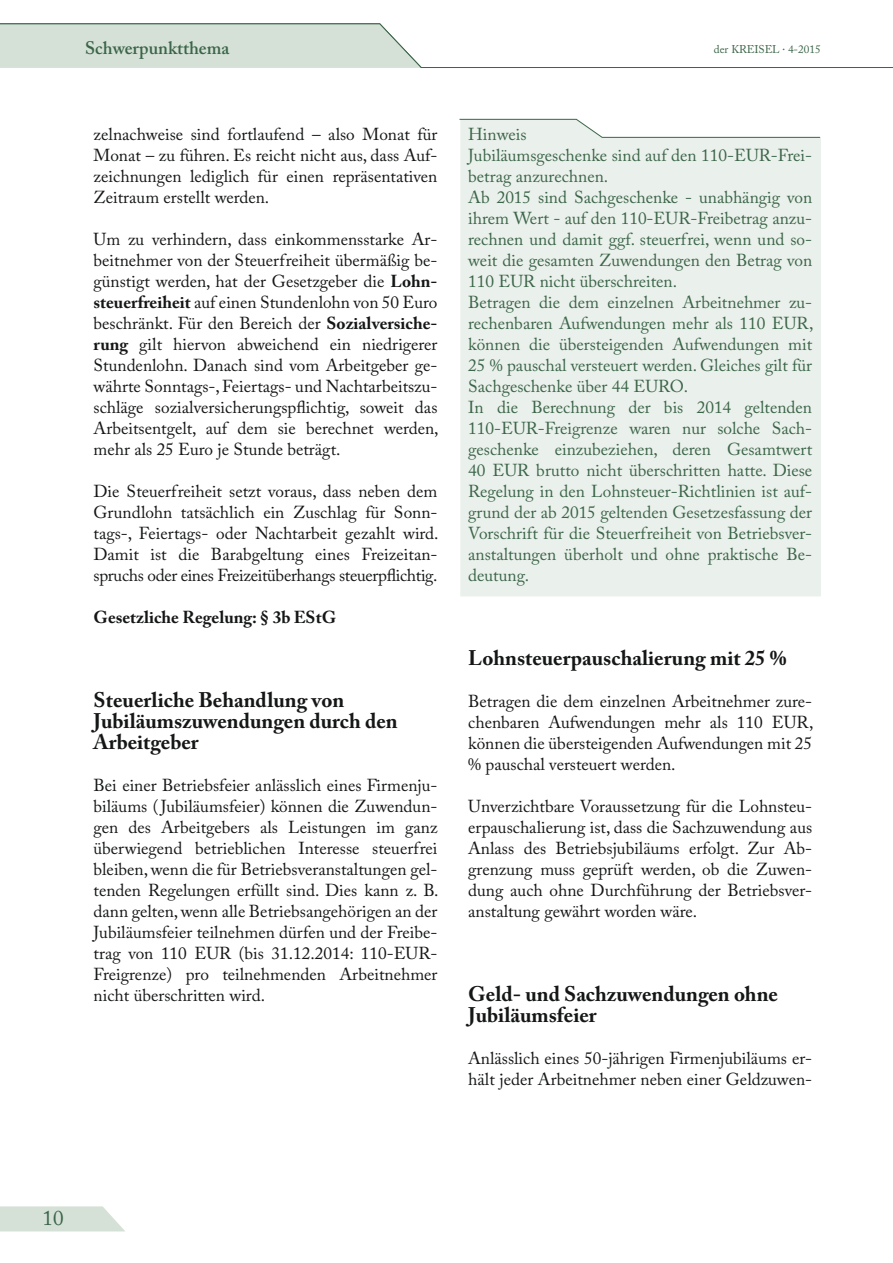
<style>
.page{position:relative;width:893px;height:1263px;background:#fff}
.page>*{position:absolute;margin:0;border:0;box-sizing:border-box;transform-origin:0 0}
.Sub-Headline_Schwerp{font:700 21px/21px "Adobe Caslon Pro";color:#151616}
.t1{font:21px "Adobe Caslon Pro";color:#3b6548}
.t2{font:600 18px "Adobe Caslon Pro";color:#3b6548}
.Grundtext_Schwerpunk{font:17.25px/21px "Adobe Caslon Pro";color:#151616;text-align:justify}
.Hinweis_Miteilungen{font:17.25px/21px "Adobe Caslon Pro";color:#3b6548;text-align:justify}
.Grundtext_Schwerpunk-2{font:700 17.25px "Adobe Caslon Pro";color:#151616}
.t3{font:11.25px "Adobe Caslon Pro";color:#3b6548}
.s1{font-weight:700}
</style>
<div class="page">
<hr style="left:421px;top:67px;width:472px;height:1px;background:#3b6548">
<svg style="left:0;top:1206px;width:125px;height:25px;background:#d9e4db"></svg>
<svg style="left:0;top:23px;width:422px;height:45px;background:#d2ded4"></svg>
<div style="left:460px;top:138px;width:361px;height:458px;background:#eaf0eb"></div>
<svg style="left:459px;top:119px;width:362px;height:19px"></svg>
<p class="t2" style="left:85px;top:37px;width:146px">Schwerpunktthema</p>
<p class="Grundtext_Schwerpunk" style="left:94px;top:124px;width:345px">zelnachweise sind fortlaufend – also Monat für Monat – zu führen. Es reicht nicht aus, dass Auf&shy;zeichnungen lediglich für einen repräsentativen Zeitraum erstellt werden.</p>
<p class="Grundtext_Schwerpunk" style="left:94px;top:229px;width:347px">Um zu verhindern, dass einkommensstarke Ar&shy;beitnehmer von der Steuerfreiheit übermäßig be&shy;günstigt werden, hat der Gesetzgeber die <span class="s1">Lohn&shy;steuerfreiheit</span> auf einen Stundenlohn von 50 Euro beschränkt. Für den Bereich der <span class="s1">Sozialversiche&shy;rung</span> gilt hiervon abweichend ein niedrigerer Stundenlohn. Danach sind vom Arbeitgeber ge&shy;währte Sonntags-, Feiertags- und Nachtarbeitszu&shy;schläge sozialversicherungspflichtig, soweit das Arbeitsentgelt, auf dem sie berechnet werden, mehr als 25 Euro je Stunde beträgt.</p>
<p class="Grundtext_Schwerpunk" style="left:94px;top:481px;width:347px">Die Steuerfreiheit setzt voraus, dass neben dem Grundlohn tatsächlich ein Zuschlag für Sonn&shy;tags-, Feiertags- oder Nachtarbeit gezahlt wird.<br>Damit ist die Barabgeltung eines Freizeitan&shy;spruchs oder eines Freizeitüberhangs steuerpflichtig.</p>
<p class="Grundtext_Schwerpunk-2" style="left:94px;top:607px;width:244px">Gesetzliche Regelung: § 3b EStG</p>
<p class="Sub-Headline_Schwerp" style="left:94px;top:689px;width:306px">Steuerliche Behandlung von<br>Jubiläumszuwendungen durch den<br>Arbeitgeber</p>
<p class="Grundtext_Schwerpunk" style="left:94px;top:775px;width:347px">Bei einer Betriebsfeier anlässlich eines Firmenju&shy;biläums ( Jubiläumsfeier) können die Zuwendun&shy;gen des Arbeitgebers als Leistungen im ganz überwiegend betrieblichen Interesse steuerfrei bleiben, wenn die für Betriebsveranstaltungen gel&shy;tenden Regelungen erfüllt sind. Dies kann z. B. dann gelten, wenn alle Betriebsangehörigen an der Jubiläumsfeier teilnehmen dürfen und der Freibe&shy;trag von 110 EUR (bis 31.12.2014: 110-EUR-Freigrenze) pro teilnehmenden Arbeitnehmer nicht überschritten wird.</p>
<p class="t3" style="left:714px;top:42px;width:108px">der KREISEL 4-2015</p>
<p class="Hinweis_Miteilungen" style="left:468px;top:124px;width:60px">Hinweis</p>
<p class="Hinweis_Miteilungen" style="left:468px;top:145px;width:345px">Jubiläumsgeschenke sind auf den 110-EUR-Frei&shy;betrag anzurechnen.</p>
<p class="Hinweis_Miteilungen" style="left:468px;top:187px;width:345px">Ab 2015 sind Sachgeschenke - unabhängig von ihrem Wert - auf den 110-EUR-Freibetrag anzu&shy;rechnen und damit ggf. steuerfrei, wenn und so&shy;weit die gesamten Zuwendungen den Betrag von 110 EUR nicht überschreiten.</p>
<p class="Hinweis_Miteilungen" style="left:468px;top:292px;width:347px">Betragen die dem einzelnen Arbeitnehmer zu&shy;rechenbaren Aufwendungen mehr als 110 EUR, können die übersteigenden Aufwendungen mit 25 % pauschal versteuert werden. Gleiches gilt für Sachgeschenke über 44 EURO.</p>
<p class="Hinweis_Miteilungen" style="left:468px;top:397px;width:345px">In die Berechnung der bis 2014 geltenden 110-EUR-Freigrenze waren nur solche Sach&shy;geschenke einzubeziehen, deren Gesamtwert 40 EUR brutto nicht überschritten hatte. Diese Regelung in den Lohnsteuer-Richtlinien ist auf&shy;grund der ab 2015 geltenden Gesetzesfassung der Vorschrift für die Steuerfreiheit von Betriebsver&shy;anstaltungen überholt und ohne praktische Be&shy;deutung.</p>
<p class="Sub-Headline_Schwerp" style="left:468px;top:647px;width:320px">Lohnsteuerpauschalierung mit 25 %</p>
<p class="Grundtext_Schwerpunk" style="left:468px;top:691px;width:347px">Betragen die dem einzelnen Arbeitnehmer zure&shy;chenbaren Aufwendungen mehr als 110 EUR, können die übersteigenden Aufwendungen mit 25 % pauschal versteuert werden.</p>
<p class="Grundtext_Schwerpunk" style="left:468px;top:796px;width:345px">Unverzichtbare Voraussetzung für die Lohnsteu&shy;erpauschalierung ist, dass die Sachzuwendung aus Anlass des Betriebsjubiläums erfolgt. Zur Ab&shy;grenzung muss geprüft werden, ob die Zuwen&shy;dung auch ohne Durchführung der Betriebsver&shy;anstaltung gewährt worden wäre.</p>
<p class="Sub-Headline_Schwerp" style="left:468px;top:983px;width:311px">Geld- und Sachzuwendungen ohne<br>Jubiläumsfeier</p>
<p class="Grundtext_Schwerpunk" style="left:468px;top:1048px;width:345px">Anlässlich eines 50-jährigen Firmenjubiläums er&shy;hält jeder Arbeitnehmer neben einer Geldzuwen-</p>
<p class="t1" style="left:43px;top:1206px;width:22px">10</p>
</div>
